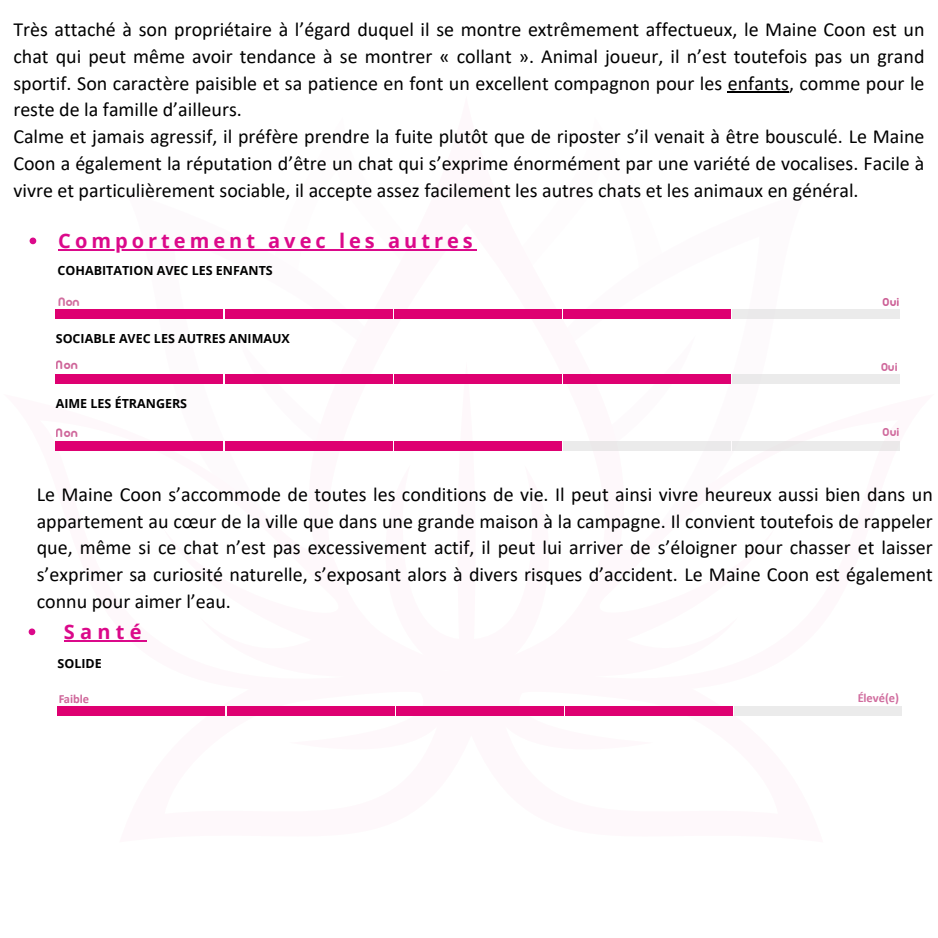
<style>
.page{position:relative;width:938px;height:938px;background:#fff}
.page>*{position:absolute;margin:0;border:0;box-sizing:border-box;transform-origin:0 0}
.t1{font:20px/26.8px "Calibri";color:#000;text-align:justify}
.t2{font:700 20px "Open Sans";letter-spacing:.2em;color:#db098a}
.t3{font:700 13.25px "Arista Pro";color:#b71c69}
.t4{font:700 12.5px "Open Sans";color:#000}
.t5{font:700 12.5px "Calibri";color:#b71c69}
.t6{font:700 12.5px "Arista Pro";color:#b71c69}
</style>
<div class="page">
<svg style="left:624px;top:383px;width:71px;height:1px"></svg>
<svg style="left:237px;top:383px;width:71px;height:1px"></svg>
<div style="left:457px;top:361px;width:18px;height:358px;background:#fef8fb;border-radius:50%"></div>
<svg style="left:119px;top:706px;width:329px;height:10px"></svg>
<svg style="left:448px;top:706px;width:375px;height:10px"></svg>
<svg style="left:30px;top:237px;width:6px;height:7px"></svg>
<hr style="left:58px;top:249px;width:419px;height:2px;background:#db098a">
<div style="left:56px;top:309px;width:167px;height:9px;background:#de0071"></div>
<div style="left:225px;top:309px;width:167px;height:9px;background:#de0071"></div>
<div style="left:394px;top:309px;width:167px;height:9px;background:#de0071"></div>
<div style="left:563px;top:309px;width:167px;height:9px;background:#de0071"></div>
<div style="left:732px;top:309px;width:167px;height:9px;background:#ebebeb"></div>
<div style="left:56px;top:374px;width:167px;height:9px;background:#de0071"></div>
<div style="left:225px;top:374px;width:167px;height:9px;background:#de0071"></div>
<div style="left:394px;top:374px;width:167px;height:9px;background:#de0071"></div>
<div style="left:56px;top:441px;width:167px;height:10px;background:#de0071"></div>
<div style="left:225px;top:441px;width:167px;height:10px;background:#de0071"></div>
<div style="left:394px;top:441px;width:167px;height:10px;background:#de0071"></div>
<div style="left:563px;top:374px;width:167px;height:9px;background:#de0071"></div>
<div style="left:732px;top:374px;width:167px;height:9px;background:#ebebeb"></div>
<div style="left:563px;top:441px;width:167px;height:10px;background:#ebebeb"></div>
<div style="left:732px;top:441px;width:167px;height:10px;background:#ebebeb"></div>
<svg style="left:29px;top:628px;width:6px;height:7px"></svg>
<hr style="left:64px;top:640px;width:83px;height:2px;background:#db098a">
<div style="left:58px;top:706px;width:167px;height:9px;background:#de0071"></div>
<div style="left:227px;top:706px;width:167px;height:9px;background:#de0071"></div>
<div style="left:396px;top:706px;width:167px;height:9px;background:#de0071"></div>
<div style="left:565px;top:706px;width:167px;height:9px;background:#de0071"></div>
<div style="left:734px;top:706px;width:167px;height:9px;background:#ebebeb"></div>
<hr style="left:727px;top:91px;width:62px;height:2px;background:#000">
<p class="t1" style="left:13px;top:18px;width:912px;text-align:left">Très attaché à son propriétaire à l’égard duquel il se montre extrêmement affectueux, le Maine Coon est un chat qui peut même avoir tendance à se montrer « collant ». Animal joueur, il n’est toutefois pas un grand sportif. Son caractère paisible et sa patience en font un excellent compagnon pour les enfants, comme pour le reste de la famille d’ailleurs.<br>Calme et jamais agressif, il préfère prendre la fuite plutôt que de riposter s’il venait à être bousculé. Le Maine Coon a également la réputation d’être un chat qui s’exprime énormément par une variété de vocalises. Facile à vivre et particulièrement sociable, il accepte assez facilement les autres chats et les animaux en général.</p>
<p class="t2" style="left:58px;top:226px;width:416px">Comportement avec les autres</p>
<h2 class="t4" style="left:58px;top:262px;width:217px">COHABITATION AVEC LES ENFANTS</h2>
<p class="t3" style="left:58px;top:297px;width:24px">Non</p>
<p class="t6" style="left:882px;top:298px;width:19px">Oui</p>
<p class="t4" style="left:56px;top:329px;width:235px">SOCIABLE AVEC LES AUTRES ANIMAUX</p>
<p class="t3" style="left:56px;top:360px;width:24px">Non</p>
<p class="t6" style="left:880px;top:363px;width:19px">Oui</p>
<p class="t4" style="left:56px;top:394px;width:133px">AIME LES ÉTRANGERS</p>
<p class="t3" style="left:56px;top:429px;width:24px">Non</p>
<p class="t6" style="left:882px;top:427px;width:19px">Oui</p>
<h1 class="t1" style="left:37px;top:482px;width:897px">Le Maine Coon s’accommode de toutes les conditions de vie. Il peut ainsi vivre heureux aussi bien dans un appartement au cœur de la ville que dans une grande maison à la campagne. Il convient toutefois de rappeler que, même si ce chat n’est pas excessivement actif, il peut lui arriver de s’éloigner pour chasser et laisser s’exprimer sa curiosité naturelle, s’exposant alors à divers risques d’accident. Le Maine Coon est également connu pour aimer l’eau.</h1>
<h2 class="t2" style="left:64px;top:617px;width:79px">Santé</h2>
<p class="t4" style="left:58px;top:654px;width:46px">SOLIDE</p>
<p class="t5" style="left:58px;top:693px;width:33px">Faible</p>
<p class="t5" style="left:857px;top:693px;width:43px">Élevé(e)</p>
</div>
